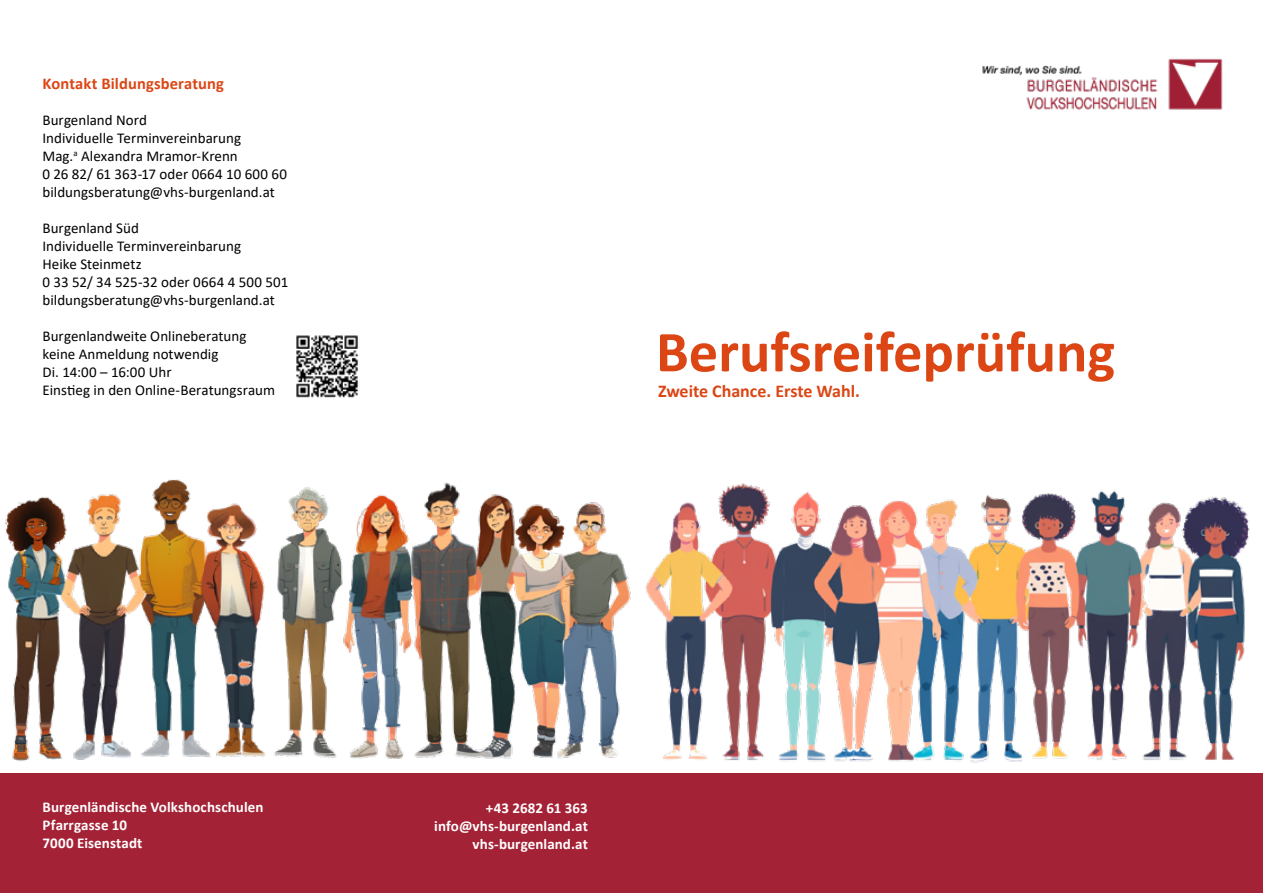
<style>
.page{position:relative;width:1263px;height:893px;background:#fff}
.page>*{position:absolute;margin:0;border:0;box-sizing:border-box;transform-origin:0 0}
.t1{font:700 58.5px "Calibri";color:#db4614}
.t2{font:700 18px "Calibri";color:#db4614}
.t3{font:700 16.5px "Calibri";letter-spacing:.01em;color:#db4614}
.t4{font:15px/18px "Calibri";color:#000}
.t5{font:700 15px/18px "Calibri";letter-spacing:.005em;color:#fff}
</style>
<div class="page">
<div style="left:0;top:774px;width:1263px;height:119px;background:#a42236"></div>
<img style="left:982px;top:58px;width:241px;height:52px">
<img style="left:645px;top:484px;width:605px;height:279px">
<img style="left:0;top:479px;width:643px;height:295px">
<img style="left:296px;top:335px;width:62px;height:63px">
<p class="t3" style="left:43px;top:72px;width:183px">Kontakt Bildungsberatung</p>
<p class="t4" style="left:43px;top:111px;width:246px">Burgenland Nord<br>Individuelle Terminvereinbarung<br>Mag.<sup>a</sup> Alexandra Mramor-Krenn<br>0 26 82/ 61 363-17 oder 0664 10 600 60 bildungsberatung@vhs-burgenland.at</p>
<p class="t4" style="left:43px;top:219px;width:247px">Burgenland Süd<br>Individuelle Terminvereinbarung<br>Heike Steinmetz<br>0 33 52/ 34 525-32 oder 0664 4 500 501 bildungsberatung@vhs-burgenland.at</p>
<p class="t4" style="left:43px;top:327px;width:234px">Burgenlandweite Onlineberatung keine Anmeldung notwendig<br>Di. 14:00 – 16:00 Uhr<br>Einstieg in den Online-Beratungsraum</p>
<h1 class="t1" style="left:656px;top:310px;width:461px">Berufsreifeprüfung</h1>
<p class="t2" style="left:658px;top:379px;width:203px">Zweite Chance. Erste Wahl.</p>
<p class="t5" style="left:43px;top:798px;width:222px">Burgenländische Volkshochschulen<br>Pfarrgasse 10<br>7000 Eisenstadt</p>
<p class="t5" style="left:434px;top:799px;width:155px;text-align:right">+43 2682 61 363 info@vhs-burgenland.at vhs-burgenland.at</p>
</div>
